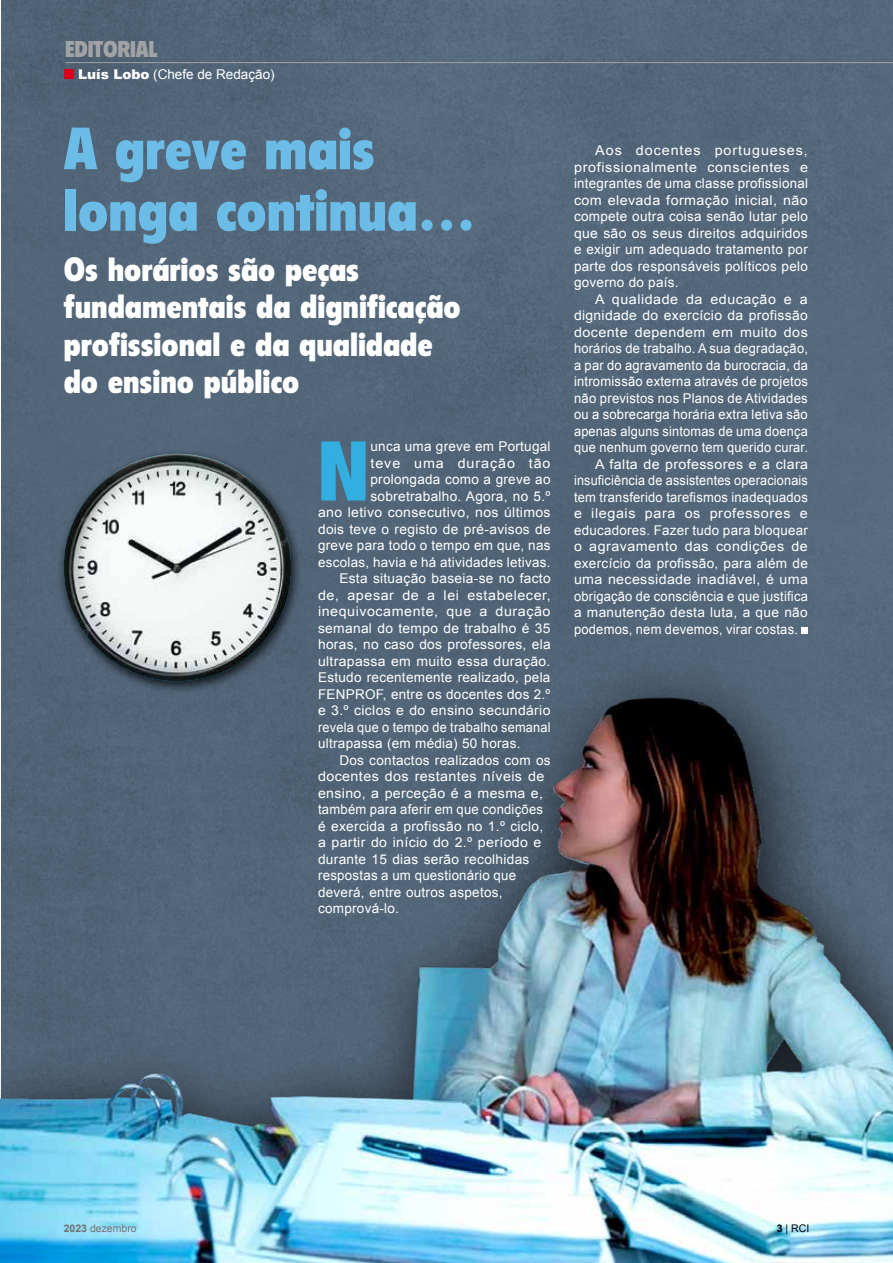
<style>
.page{position:relative;width:893px;height:1263px;background:#fff}
.page>*{position:absolute;margin:0;border:0;box-sizing:border-box;transform-origin:0 0}
.t1{font:900 condensed 82.95px "Flyer LT Std";color:#32afe0}
.t2{font:900 condensed 58.5px/61.5px "Flyer LT Std";color:#6bbce6}
.t3{font:900 condensed 33px/37.5px "Flyer LT Std";color:#fff}
.t4{font:900 condensed 22.5px "Flyer LT Std";letter-spacing:-.01em;color:#a1a2a4}
.t5{font:13.5px "Arial";letter-spacing:.02em;color:#fff}
.t6{font:13.5px/16.5px "Arial";letter-spacing:.02em;color:#fff;text-align:justify;scale:1.06 1}
.t7{font:13.5px "Arial";letter-spacing:.02em;color:#fff;scale:.96 1}
.t8{font:13.5px "Arial";letter-spacing:.02em;color:#fff;scale:1.05 1}
.t9{font:13.5px "Arial";letter-spacing:.02em;color:#fff;scale:1.04 1}
.t10{font:13.5px "Arial";letter-spacing:.02em;color:#fff;scale:.95 1}
.t11{font:13.5px "Arial";letter-spacing:.02em;color:#fff;scale:.94 1}
.t12{font:13.5px "Arial";letter-spacing:.04em;color:#fff;scale:1.06 1}
.t13{font:13.5px "Arial";letter-spacing:.045em;color:#fff;scale:1.06 1}
.t14{font:13.5px "Arial";color:#fff}
.t15{font:13.5px "Arial";letter-spacing:.065em;color:#fff;scale:1.06 1}
.t16{font:10.5px "Arial";color:#707172}
.t17{font:10.5px "Arial";color:#000}
.s1{font-weight:900}
.s2{font-weight:700}
</style>
<div class="page">
<div style="left:1px;top:0;width:892px;height:408px;background:#54677a"></div>
<img style="left:0;top:408px;width:893px;height:855px">
<hr style="left:65px;top:62px;width:828px;height:1px;background:#a1a2a4">
<div style="left:64px;top:69px;width:10px;height:10px;background:#da001a"></div>
<div style="left:57px;top:449px;width:246px;height:245px;background:#000;opacity:.75"></div>
<img style="left:64px;top:454px;width:227px;height:227px;border-radius:114px">
<div style="left:801px;top:627px;width:7px;height:7px;background:#fff"></div>
<h3 class="t4" style="left:65px;top:36px;width:94px">EDITORIAL</h3>
<p class="t14" style="left:78px;top:66px;width:198px"><span class="s1">Luís Lobo</span> (Chefe de Redação)</p>
<h2 class="t2" style="left:64px;top:118px;width:414px">A greve mais longa continua…</h2>
<h3 class="t3" style="left:64px;top:251px;width:398px">Os horários são peças fundamentais da dignificação profissional e da qualidade do ensino público</h3>
<h1 class="t1" style="left:318px;top:422px;width:52px">N</h1>
<p class="t5" style="left:370px;top:437px;width:182px">unca uma greve em Portugal</p>
<p class="t15" style="left:370px;top:454px;width:171px">teve uma duração tão</p>
<p class="t5" style="left:370px;top:470px;width:182px">prolongada como a greve ao</p>
<p class="t5" style="left:370px;top:487px;width:182px">sobretrabalho. Agora, no 5.º</p>
<p class="t9" style="left:318px;top:503px;width:225px">ano letivo consecutivo, nos últimos</p>
<p class="t5" style="left:318px;top:520px;width:234px">dois teve o registo de pré-avisos de</p>
<p class="t5" style="left:318px;top:536px;width:234px">greve para todo o tempo em que, nas</p>
<p class="t5" style="left:318px;top:553px;width:234px">escolas, havia e há atividades letivas.</p>
<p class="t5" style="left:339px;top:569px;width:213px">Esta situação baseia-se no facto</p>
<p class="t12" style="left:318px;top:586px;width:221px">de, apesar de a lei estabelecer,</p>
<p class="t6" style="left:318px;top:603px;width:221px">inequivocamente, que a duração</p>
<p class="t5" style="left:318px;top:619px;width:234px">semanal do tempo de trabalho é 35</p>
<p class="t5" style="left:318px;top:635px;width:234px">horas, no caso dos professores, ela</p>
<p class="t9" style="left:318px;top:652px;width:225px">ultrapassa em muito essa duração.</p>
<p class="t5" style="left:318px;top:668px;width:234px">Estudo recentemente realizado, pela</p>
<p class="t5" style="left:318px;top:685px;width:234px">FENPROF, entre os docentes dos 2.º</p>
<p class="t9" style="left:318px;top:701px;width:225px">e 3.º ciclos e do ensino secundário</p>
<p class="t10" style="left:318px;top:718px;width:246px">revela que o tempo de trabalho semanal</p>
<p class="t5" style="left:318px;top:734px;width:204px">ultrapassa (em média) 50 horas.</p>
<p class="t5" style="left:339px;top:751px;width:213px">Dos contactos realizados com os</p>
<p class="t6" style="left:318px;top:768px;width:215px">docentes dos restantes níveis de</p>
<p class="t8" style="left:318px;top:784px;width:216px">ensino, a perceção é a mesma e,</p>
<p class="t5" style="left:318px;top:800px;width:226px">também para aferir em que condições</p>
<p class="t5" style="left:318px;top:817px;width:227px">é exercida a profissão no 1.º ciclo,</p>
<p class="t8" style="left:318px;top:833px;width:214px">a partir do início do 2.º período e</p>
<p class="t5" style="left:318px;top:850px;width:213px">durante 15 dias serão recolhidas</p>
<p class="t5" style="left:318px;top:866px;width:200px">respostas a um questionário que</p>
<p class="t5" style="left:318px;top:883px;width:186px">deverá, entre outros aspetos,</p>
<p class="t5" style="left:318px;top:899px;width:82px">comprová-lo.</p>
<p class="t6" style="left:574px;top:143px;width:222px;text-indent:21px">Aos docentes portugueses, profissionalmente conscientes e integrantes de uma classe profissional com elevada formação inicial, não compete outra coisa senão lutar pelo que são os seus direitos adquiridos e exigir um adequado tratamento por parte dos responsáveis políticos pelo governo do país.</p>
<p class="t6" style="left:595px;top:291px;width:202px">A qualidade da educação e a</p>
<p class="t5" style="left:574px;top:307px;width:235px">dignidade do exercício da profissão</p>
<p class="t6" style="left:574px;top:324px;width:222px">docente dependem em muito dos</p>
<p class="t7" style="left:574px;top:340px;width:245px">horários de trabalho. A sua degradação,</p>
<p class="t7" style="left:574px;top:356px;width:245px">a par do agravamento da burocracia, da</p>
<p class="t7" style="left:574px;top:373px;width:245px">intromissão externa através de projetos</p>
<p class="t5" style="left:574px;top:389px;width:235px">não previstos nos Planos de Atividades</p>
<p class="t7" style="left:574px;top:406px;width:245px">ou a sobrecarga horária extra letiva são</p>
<p class="t10" style="left:574px;top:422px;width:248px">apenas alguns sintomas de uma doença</p>
<p class="t7" style="left:574px;top:439px;width:245px">que nenhum governo tem querido curar.</p>
<p class="t8" style="left:595px;top:455px;width:204px">A falta de professores e a clara</p>
<p class="t11" style="left:574px;top:472px;width:250px">insuficiência de assistentes operacionais</p>
<p class="t7" style="left:574px;top:488px;width:245px">tem transferido tarefismos inadequados</p>
<p class="t13" style="left:574px;top:505px;width:222px">e ilegais para os professores e</p>
<p class="t5" style="left:574px;top:521px;width:235px">educadores. Fazer tudo para bloquear</p>
<p class="t6" style="left:574px;top:539px;width:222px">o agravamento das condições de</p>
<p class="t5" style="left:574px;top:554px;width:235px">exercício da profissão, para além de</p>
<p class="t8" style="left:574px;top:571px;width:224px">uma necessidade inadiável, é uma</p>
<p class="t7" style="left:574px;top:587px;width:245px">obrigação de consciência e que justifica</p>
<p class="t5" style="left:574px;top:604px;width:235px">a manutenção desta luta, a que não</p>
<p class="t7" style="left:574px;top:620px;width:235px">podemos, nem devemos, virar costas.</p>
<p class="t16" style="left:64px;top:1221px;width:74px"><span class="s2">2023</span> dezembro</p>
<p class="t17" style="left:777px;top:1221px;width:34px"><span class="s2">3</span> | RCI</p>
</div>
